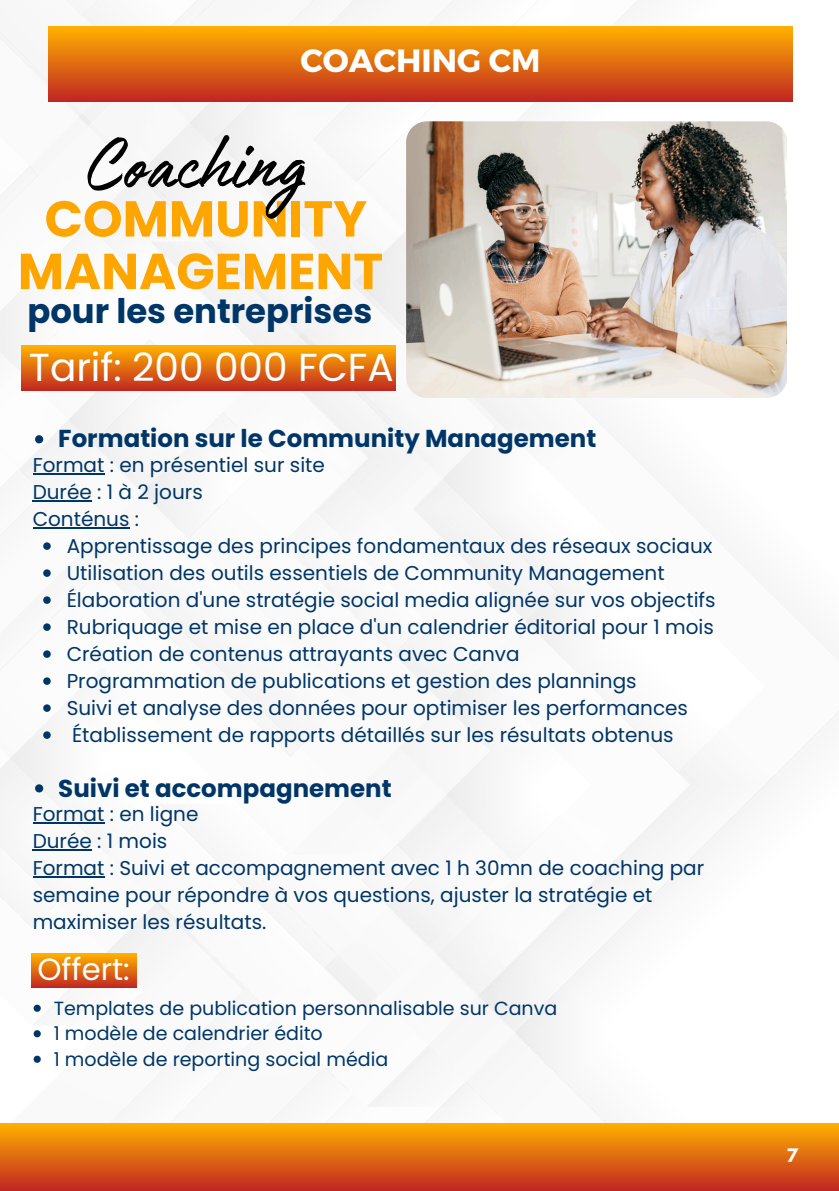
<style>
.page{position:relative;width:839px;height:1191px;background:#fff}
.page>*{position:absolute;margin:0;border:0;box-sizing:border-box;transform-origin:0 0}
.t1{font:82px "Authenia Solid";color:#000}
.t2{font:700 50.4px/52.4px "Poppins";color:#ffa500;text-align:center}
.t3{font:39px "Poppins";color:#fff}
.t4{font:700 33.8px "Poppins";color:#003667}
.t5{font:700 32.2px "Montserrat";color:#feffff}
.t6{font:30.6px "Poppins";color:#fff}
.t7{font:700 24.4px "Poppins";color:#003667}
.t8{font:20px/27px "Poppins";color:#003667}
.t9{font:700 20px "Glacial Indifference";color:#fff}
.t10{font:19px "Poppins";color:#003667}
</style>
<div class="page">
<img style="left:0;top:0;width:838px;height:1123px">
<div style="left:0;top:1123px;width:838px;height:68px;background:linear-gradient(to bottom,#ffb100,#c12722)"></div>
<div style="left:48px;top:27px;width:744px;height:75px;background:linear-gradient(to bottom,#ffb000,#c02522)"></div>
<img style="left:406px;top:121px;width:380px;height:277px">
<div style="left:32px;top:954px;width:105px;height:34px;background:linear-gradient(to bottom,#ffaf00,#c22a21)"></div>
<svg style="left:35px;top:435px;width:8px;height:8px"></svg>
<hr style="left:33px;top:473px;width:71px;height:2px;background:#003667">
<hr style="left:33px;top:500px;width:59px;height:2px;background:#003667">
<hr style="left:33px;top:527px;width:96px;height:2px;background:#003667">
<svg style="left:43px;top:542px;width:8px;height:8px"></svg>
<svg style="left:43px;top:569px;width:8px;height:8px"></svg>
<svg style="left:43px;top:596px;width:8px;height:8px"></svg>
<svg style="left:43px;top:623px;width:8px;height:8px"></svg>
<svg style="left:43px;top:650px;width:8px;height:8px"></svg>
<svg style="left:43px;top:677px;width:8px;height:8px"></svg>
<svg style="left:43px;top:704px;width:8px;height:8px"></svg>
<svg style="left:43px;top:731px;width:8px;height:8px"></svg>
<svg style="left:35px;top:784px;width:8px;height:8px"></svg>
<svg style="left:34px;top:1005px;width:7px;height:7px"></svg>
<svg style="left:34px;top:1030px;width:7px;height:7px"></svg>
<svg style="left:34px;top:1056px;width:7px;height:7px"></svg>
<hr style="left:33px;top:822px;width:71px;height:2px;background:#003667">
<hr style="left:33px;top:849px;width:59px;height:2px;background:#003667">
<hr style="left:33px;top:876px;width:71px;height:2px;background:#003667">
<div style="left:21px;top:346px;width:374px;height:45px;background:linear-gradient(to bottom,#ffb000,#c02622)"></div>
<h4 class="t5" style="left:300px;top:40px;width:241px">COACHING CM</h4>
<h5 class="t1" style="left:85px;top:122px;width:222px">Coaching</h5>
<h2 class="t2" style="left:18px;top:193px;width:367px">COMMUNITY<br>MANAGEMENT</h2>
<p class="t4" style="left:27px;top:287px;width:346px">pour les entreprises</p>
<p class="t3" style="left:29px;top:340px;width:366px">Tarif: 200 000 FCFA</p>
<p class="t7" style="left:58px;top:422px;width:539px">Formation sur le Community Management</p>
<p class="t8" style="left:33px;top:451px;width:294px">Format : en présentiel sur site</p>
<p class="t8" style="left:33px;top:478px;width:171px">Durée : 1 à 2 jours</p>
<p class="t8" style="left:33px;top:505px;width:108px">Conténus :</p>
<p class="t8" style="left:67px;top:532px;width:647px">Apprentissage des principes fondamentaux des réseaux sociaux</p>
<p class="t8" style="left:67px;top:559px;width:599px">Utilisation des outils essentiels de Community Management</p>
<p class="t8" style="left:67px;top:586px;width:650px">Élaboration d'une stratégie social media alignée sur vos objectifs</p>
<p class="t8" style="left:67px;top:613px;width:648px">Rubriquage et mise en place d'un calendrier éditorial pour 1 mois</p>
<p class="t8" style="left:67px;top:640px;width:454px">Création de contenus attrayants avec Canva</p>
<p class="t8" style="left:67px;top:667px;width:571px">Programmation de publications et gestion des plannings</p>
<p class="t8" style="left:67px;top:694px;width:622px">Suivi et analyse des données pour optimiser les performances</p>
<p class="t8" style="left:72px;top:721px;width:603px">Établissement de rapports détaillés sur les résultats obtenus</p>
<p class="t7" style="left:58px;top:771px;width:335px">Suivi et accompagnement</p>
<p class="t8" style="left:33px;top:800px;width:167px">Format : en ligne</p>
<p class="t8" style="left:33px;top:827px;width:136px">Durée : 1 mois</p>
<p class="t8" style="left:33px;top:854px;width:673px">Format : Suivi et accompagnement avec 1 h 30mn de coaching par semaine pour répondre à vos questions, ajuster la stratégie et maximiser les résultats.</p>
<p class="t6" style="left:37px;top:948px;width:94px">Offert:</p>
<p class="t10" style="left:54px;top:995px;width:505px">Templates de publication personnalisable sur Canva</p>
<p class="t10" style="left:54px;top:1020px;width:270px">1 modèle de calendrier édito</p>
<p class="t10" style="left:54px;top:1046px;width:336px">1 modèle de reporting social média</p>
<h1 class="t9" style="left:787px;top:1143px;width:12px">7</h1>
</div>
